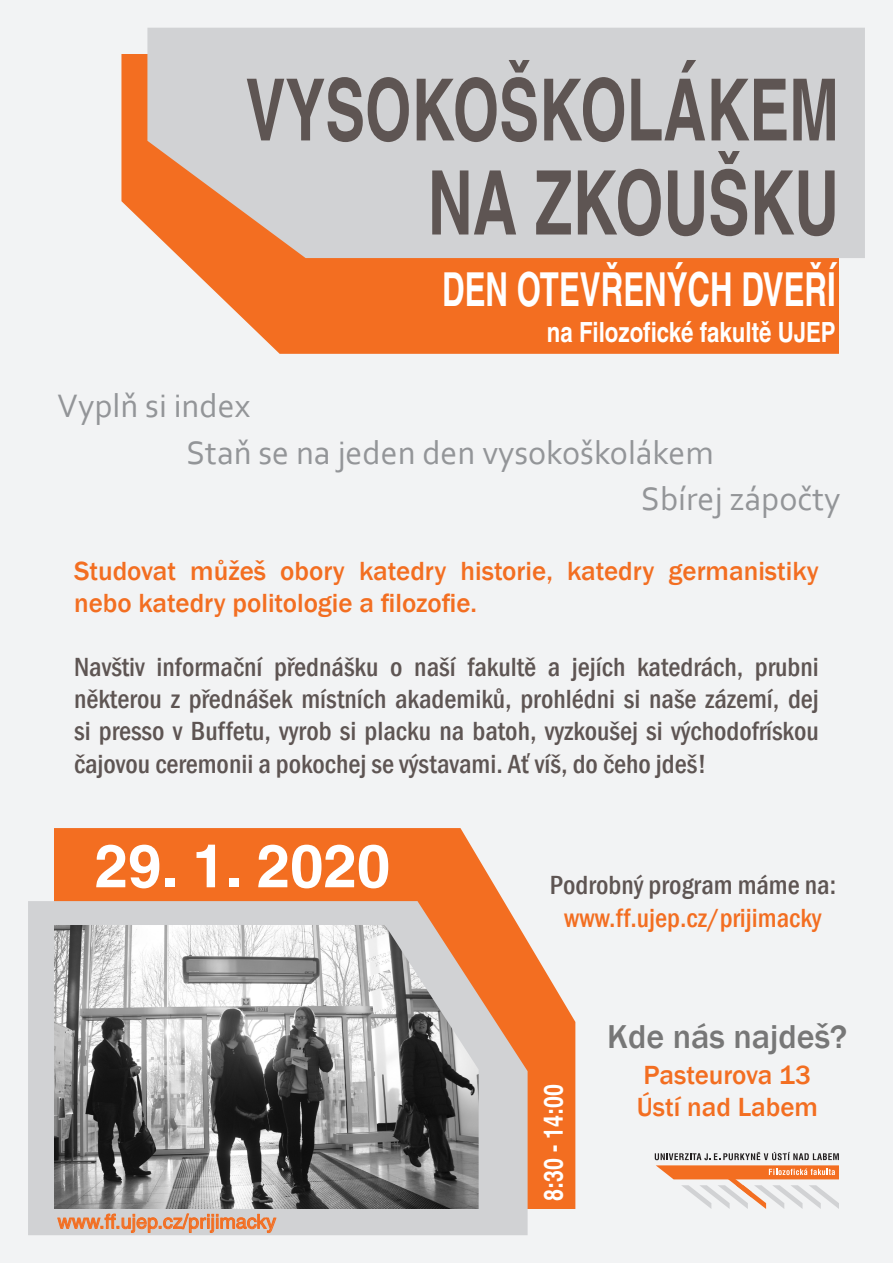
<style>
.page{position:relative;width:893px;height:1263px;background:#f2f3f4}
.page>*{position:absolute;margin:0;border:0;box-sizing:border-box;transform-origin:0 0}
.t1{font:700 89.25px "Helvetica CE";color:#5e5553;scale:.69 1}
.t2{font:700 85.95px "Helvetica CE";color:#5e5553;scale:.69 1}
.t3{font:700 60px "Helvetica CE";color:#fff}
.t4{font:700 46.95px "Helvetica CE";color:#fff;scale:.67 1}
.t5{font:34.05px "Corbel";color:#939598}
.t6{font:500 34.05px "Franklin Gothic";color:#777}
.t7{font:700 27.75px "Helvetica CE";color:#fff;scale:.8 1}
.t8{font:500 condensed 27px/32.4px "Franklin Gothic";color:#5e5553;text-align:justify}
.t9{font:500 27px/32.4px "Franklin Gothic";color:#f36e21}
.t10{font:500 condensed 27px "Franklin Gothic";color:#f36e21}
.t11{font:700 26.7px "Helvetica CE";color:#fff;scale:.8 1}
.t12{font:19.65px "Helvetica CE";letter-spacing:.005em;color:#f36e21}
</style>
<div class="page">
<svg style="left:54px;top:828px;width:521px;height:381px;fill:#f36e21"></svg>
<svg style="left:28px;top:901px;width:500px;height:334px;background:#d6c1b6"></svg>
<img style="left:54px;top:925px;width:425px;height:284px">
<svg style="left:121px;top:54px;width:718px;height:300px;fill:#f36e21"></svg>
<div style="left:147px;top:28px;width:718px;height:230px;background:#d1d2d4"></div>
<svg style="left:655px;top:1152px;width:184px;height:57px"></svg>
<svg style="left:57px;top:1213px;width:220px;height:20px;background:#dab5a1"></svg>
<p class="t2" style="left:246px;top:58px;width:861px">VYSOKOŠKOLÁKEM</p>
<p class="t1" style="left:428px;top:149px;width:597px">NA ZKOUŠKU</p>
<p class="t5" style="left:58px;top:385px;width:194px">Vyplň si index</p>
<p class="t4" style="left:442px;top:261px;width:589px">DEN OTEVŘENÝCH DVEŘÍ</p>
<p class="t7" style="left:547px;top:316px;width:363px">na Filozofické fakultě UJEP</p>
<p class="t5" style="left:187px;top:431px;width:529px">Staň se na jeden den vysokoškolákem</p>
<p class="t5" style="left:641px;top:478px;width:201px">Sbírej zápočty</p>
<p class="t9" style="left:74px;top:555px;width:746px">Studovat můžeš obory katedry historie, katedry germanistiky nebo katedry politologie a filozofie.</p>
<p class="t8" style="left:74px;top:650px;width:746px">Navštiv informační přednášku o naší fakultě a jejích katedrách, prubni některou z přednášek místních akademiků, prohlédni si naše zázemí, dej si presso v Buffetu, vyrob si placku na batoh, vyzkoušej si východofrískou čajovou ceremonii a pokochej se výstavami. Ať víš, do čeho jdeš!</p>
<p class="t3" style="left:95px;top:829px;width:297px">29. 1. 2020</p>
<p class="t12" style="left:58px;top:1210px;width:220px">www.ff.ujep.cz/prijimacky</p>
<p class="t8" style="left:550px;top:869px;width:288px">Podrobný program máme na:</p>
<p class="t10" style="left:564px;top:900px;width:259px">www.ff.ujep.cz/prijimacky</p>
<p class="t11" style="left:537px;top:1200px;width:147px;rotate:-90deg">8:30 - 14:00</p>
<p class="t6" style="left:607px;top:1015px;width:242px">Kde nás najdeš?</p>
<p class="t9" style="left:644px;top:1059px;width:169px">Pasteurova 13</p>
<p class="t9" style="left:637px;top:1091px;width:183px">Ústí nad Labem</p>
</div>
